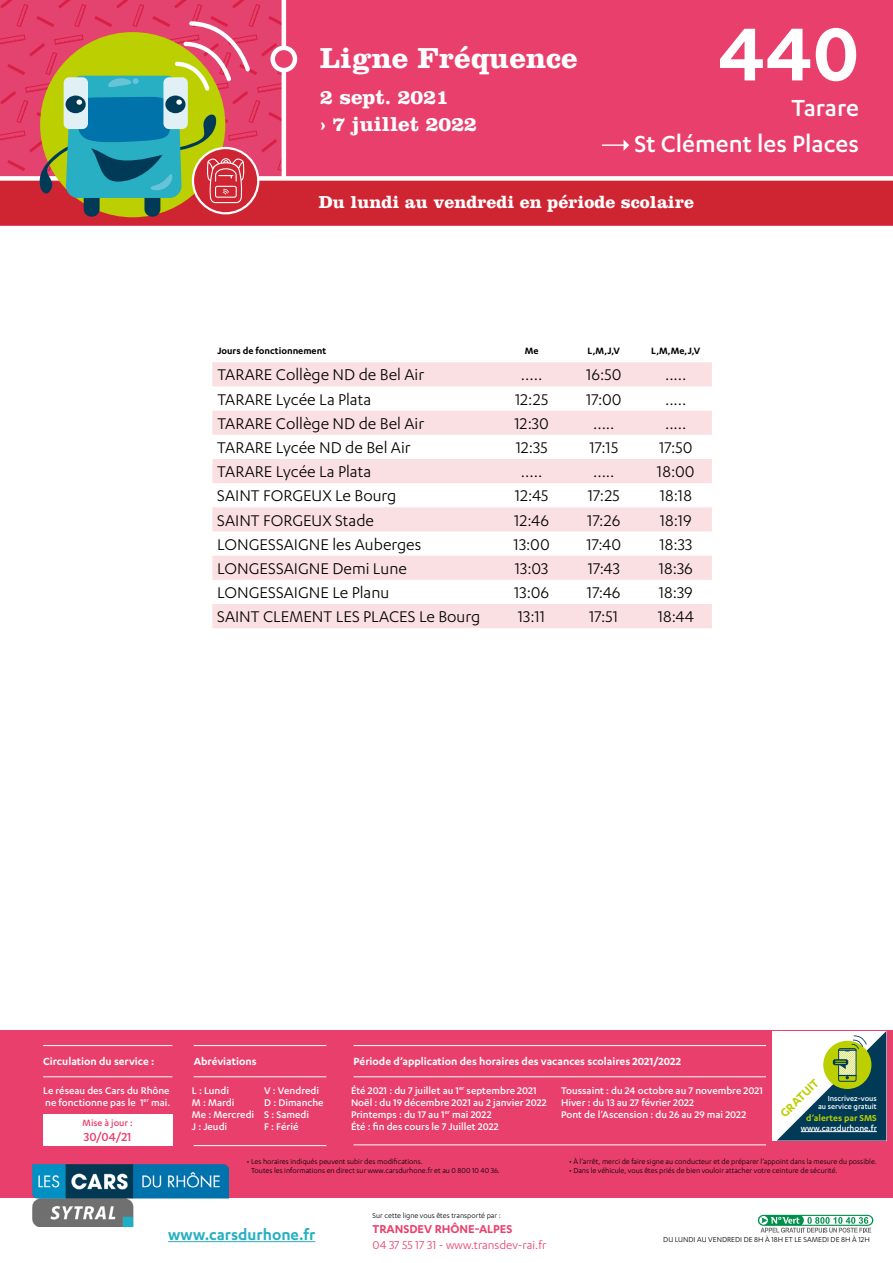
<style>
.page{position:relative;width:893px;height:1263px;background:#fff}
.page>*{position:absolute;margin:0;border:0;box-sizing:border-box;transform-origin:0 0}
.t1{font:600 87px "Karbon";color:#fff}
.t2{font:700 30px "Clarendon LT Std";color:#fff}
.t3{font:500 27px/35.7px "Karbon";color:#fff;text-align:right}
.t4{font:700 21px/27px "Clarendon LT Std";color:#fff}
.t5{font:18px "Karbon";color:#020203}
.t6{font:700 18px "Clarendon LT Std";color:#fff}
.t7{font:600 17.55px "Karbon";color:#28afc4}
.t8{font:500 13.5px "Karbon";color:#e93f6c}
.t9{font:600 13.5px "Karbon";color:#bccf00}
.t10{font:600 13.2px/15.9px "Karbon";color:#e93f6c}
.t11{font:600 12px "Karbon";color:#fff}
.t12{font:500 11.25px/12px "Karbon";color:#fff}
.t13{font:600 10.65px "Karbon";color:#000}
.t14{font:500 10.5px "Karbon";color:#e93f6c}
.t15{font:600 10.05px "Karbon";color:#bccf00}
.t16{font:500 9.3px "Karbon";color:#fff}
.t17{font:500 8.55px/7.8px "Karbon";color:#fff;text-align:right}
.t18{font:8.25px/9px "Karbon";color:#000}
.s1{font-weight:400;color:#e9416d}
.s2{font-weight:400}
.s3{font-weight:400;color:#e9416c}
</style>
<div class="page">
<div style="left:0;top:1031px;width:893px;height:167px;background:#e93f6c"></div>
<svg style="left:757px;top:1214px;width:117px;height:13px"></svg>
<svg style="left:758px;top:1215px;width:115px;height:18px"></svg>
<hr style="left:168px;top:1241px;width:147px;height:1px;background:#28afc4">
<img style="left:33px;top:1164px;width:195px;height:62px">
<hr style="left:43px;top:1045px;width:129px;height:1px;background:#fff">
<hr style="left:43px;top:1076px;width:129px;height:1px;background:#fff">
<hr style="left:194px;top:1045px;width:132px;height:1px;background:#fff">
<hr style="left:194px;top:1076px;width:132px;height:1px;background:#fff">
<hr style="left:194px;top:1145px;width:132px;height:1px;background:#fff">
<hr style="left:354px;top:1045px;width:412px;height:1px;background:#fff">
<hr style="left:354px;top:1076px;width:412px;height:1px;background:#fff">
<hr style="left:354px;top:1144px;width:412px;height:1px;background:#fff">
<div style="left:43px;top:1114px;width:129px;height:32px;background:#fff"></div>
<div style="left:772px;top:1031px;width:114px;height:109px;background:#fff"></div>
<svg style="left:777px;top:1031px;width:109px;height:109px"></svg>
<hr style="left:801px;top:1131px;width:76px;height:1px;background:#fff">
<div style="left:0;top:0;width:893px;height:225px;background:#e93f6c"></div>
<svg style="left:0;top:0;width:282px;height:176px"></svg>
<div style="left:0;top:178px;width:893px;height:47px;background:#cf2532"></div>
<div style="left:0;top:176px;width:893px;height:5px;background:#fff"></div>
<hr style="left:282px;top:0;width:4px;height:178px;background:#fff">
<svg style="left:273px;top:48px;width:22px;height:22px"></svg>
<div style="left:270px;top:46px;width:27px;height:26px;border:4px solid #fff;border-radius:50%"></div>
<svg style="left:624px;top:140px;width:5px;height:11px"></svg>
<hr style="left:602px;top:144px;width:22px;height:2px;background:#fff">
<div style="left:84px;top:190px;width:16px;height:27px;background:#003a57;border-radius:8px"></div>
<div style="left:144px;top:190px;width:16px;height:27px;background:#003a57;border-radius:8px"></div>
<svg style="left:193px;top:148px;width:65px;height:65px"></svg>
<div style="left:192px;top:147px;width:67px;height:67px;border:2px solid #fff;border-radius:50%"></div>
<svg style="left:35px;top:21px;width:215px;height:185px"></svg>
<svg style="left:212px;top:362px;width:500px;height:266px;fill:#fbe0e3"></svg>
<h2 class="t2" style="left:320px;top:40px;width:259px">Ligne Fréquence</h2>
<h1 class="t1" style="left:718px;top:5px;width:142px">440</h1>
<p class="t4" style="left:320px;top:83px;width:158px">2 sept. 2021<br>› 7 juillet 2022</p>
<h3 class="t3" style="left:634px;top:89px;width:226px">Tarare<br>St Clément les Places</h3>
<p class="t6" style="left:319px;top:191px;width:377px">Du lundi au vendredi en période scolaire</p>
<p class="t13" style="left:217px;top:344px;width:110px">Jours de fonctionnement</p>
<p class="t13" style="left:525px;top:344px;width:15px">Me</p>
<p class="t13" style="left:588px;top:344px;width:34px">L,M,J,V</p>
<p class="t13" style="left:651px;top:344px;width:51px">L,M,Me,J,V</p>
<p class="t5" style="left:217px;top:365px;width:208px">TARARE Collège ND de Bel Air</p>
<p class="t5" style="left:521px;top:365px;width:23px">.....</p>
<p class="t5" style="left:586px;top:365px;width:37px">16:50</p>
<p class="t5" style="left:665px;top:365px;width:23px">.....</p>
<p class="t5" style="left:217px;top:389px;width:155px">TARARE Lycée La Plata</p>
<p class="t5" style="left:515px;top:389px;width:35px">12:25</p>
<p class="t5" style="left:586px;top:389px;width:37px">17:00</p>
<p class="t5" style="left:665px;top:389px;width:23px">.....</p>
<p class="t5" style="left:217px;top:413px;width:208px">TARARE Collège ND de Bel Air</p>
<p class="t5" style="left:514px;top:413px;width:36px">12:30</p>
<p class="t5" style="left:593px;top:413px;width:23px">.....</p>
<p class="t5" style="left:665px;top:413px;width:23px">.....</p>
<p class="t5" style="left:217px;top:438px;width:195px">TARARE Lycée ND de Bel Air</p>
<p class="t5" style="left:516px;top:438px;width:33px">12:35</p>
<p class="t5" style="left:589px;top:438px;width:30px">17:15</p>
<p class="t5" style="left:659px;top:438px;width:35px">17:50</p>
<p class="t5" style="left:217px;top:462px;width:155px">TARARE Lycée La Plata</p>
<p class="t5" style="left:521px;top:462px;width:23px">.....</p>
<p class="t5" style="left:593px;top:462px;width:23px">.....</p>
<p class="t5" style="left:657px;top:462px;width:39px">18:00</p>
<p class="t5" style="left:217px;top:486px;width:181px">SAINT FORGEUX Le Bourg</p>
<p class="t5" style="left:515px;top:486px;width:35px">12:45</p>
<p class="t5" style="left:588px;top:486px;width:34px">17:25</p>
<p class="t5" style="left:660px;top:486px;width:34px">18:18</p>
<p class="t5" style="left:217px;top:510px;width:158px">SAINT FORGEUX Stade</p>
<p class="t5" style="left:514px;top:510px;width:36px">12:46</p>
<p class="t5" style="left:587px;top:510px;width:35px">17:26</p>
<p class="t5" style="left:660px;top:510px;width:34px">18:19</p>
<p class="t5" style="left:217px;top:534px;width:206px">LONGESSAIGNE les Auberges</p>
<p class="t5" style="left:513px;top:534px;width:38px">13:00</p>
<p class="t5" style="left:586px;top:534px;width:36px">17:40</p>
<p class="t5" style="left:659px;top:534px;width:34px">18:33</p>
<p class="t5" style="left:217px;top:558px;width:191px">LONGESSAIGNE Demi Lune</p>
<p class="t5" style="left:515px;top:558px;width:35px">13:03</p>
<p class="t5" style="left:588px;top:558px;width:34px">17:43</p>
<p class="t5" style="left:659px;top:558px;width:36px">18:36</p>
<p class="t5" style="left:217px;top:583px;width:173px">LONGESSAIGNE Le Planu</p>
<p class="t5" style="left:514px;top:583px;width:37px">13:06</p>
<p class="t5" style="left:587px;top:583px;width:35px">17:46</p>
<p class="t5" style="left:659px;top:583px;width:36px">18:39</p>
<p class="t5" style="left:217px;top:607px;width:265px">SAINT CLEMENT LES PLACES Le Bourg</p>
<p class="t5" style="left:518px;top:607px;width:29px">13:11</p>
<p class="t5" style="left:589px;top:607px;width:31px">17:51</p>
<p class="t5" style="left:658px;top:607px;width:38px">18:44</p>
<p class="t11" style="left:43px;top:1055px;width:113px">Circulation du service :</p>
<p class="t12" style="left:43px;top:1084px;width:129px">Le réseau des Cars du Rhône ne fonctionne pas le 1<sup>er</sup> mai.</p>
<p class="t14" style="left:83px;top:1117px;width:52px">Mise à jour :</p>
<p class="t8" style="left:84px;top:1129px;width:49px">30/04/21</p>
<p class="t11" style="left:194px;top:1055px;width:65px">Abréviations</p>
<p class="t11" style="left:354px;top:1055px;width:329px">Période d’application des horaires des vacances scolaires 2021/2022</p>
<p class="t12" style="left:351px;top:1084px;width:197px">Été 2021 : du 7 juillet au 1<sup>er</sup> septembre 2021<br>Noël : du 19 décembre 2021 au 2 janvier 2022<br>Printemps : du 17 au 1<sup>er</sup> mai 2022<br>Été : fin des cours le 7 Juillet 2022</p>
<p class="t12" style="left:561px;top:1084px;width:203px">Toussaint : du 24 octobre au 7 novembre 2021<br>Hiver : du 13 au 27 février 2022<br>Pont de l’Ascension : du 26 au 29 mai 2022</p>
<p class="t12" style="left:264px;top:1084px;width:61px">V : Vendredi<br>D : Dimanche<br>S : Samedi<br>F : Férié</p>
<p class="t12" style="left:192px;top:1084px;width:64px">L : Lundi<br>M : Mardi<br>Me : Mercredi<br>J : Jeudi</p>
<p class="t9" style="left:777px;top:1110px;width:50px;rotate:-45deg">GRATUIT</p>
<p class="t17" style="left:818px;top:1094px;width:60px">Inscrivez-vous au service gratuit</p>
<p class="t15" style="left:806px;top:1112px;width:72px">d’alertes par SMS</p>
<p class="t16" style="left:801px;top:1123px;width:78px">www.carsdurhone.fr</p>
<p class="t18" style="left:251px;top:1156px;width:250px;text-indent:-4px">• Les horaires indiqués peuvent subir des modifications.<br>Toutes les informations en direct sur www.carsdurhone.fr et au 0 800 10 40 36.</p>
<p class="t18" style="left:569px;top:1156px;width:309px">• À l’arrêt, merci de faire signe au conducteur et de préparer l’appoint dans la mesure du possible.</p>
<p class="t18" style="left:569px;top:1165px;width:270px">• Dans le véhicule, vous êtes priés de bien vouloir attacher votre ceinture de sécurité.</p>
<p class="t7" style="left:168px;top:1224px;width:149px">www.carsdurhone.fr</p>
<p class="t18" style="left:373px;top:1211px;width:130px">Sur cette ligne vous êtes transporté par :</p>
<p class="t10" style="left:373px;top:1220px;width:175px">TRANSDEV RHÔNE-ALPES<br><span class="s1">04 37 55 17 31</span> <span class="s2">-</span> <span class="s3">www.transdev-rai.fr</span></p>
<p class="t18" style="left:663px;top:1235px;width:208px">DU LUNDI AU VENDREDI DE 8H À 18H ET LE SAMEDI DE 8H À 12H</p>
</div>
